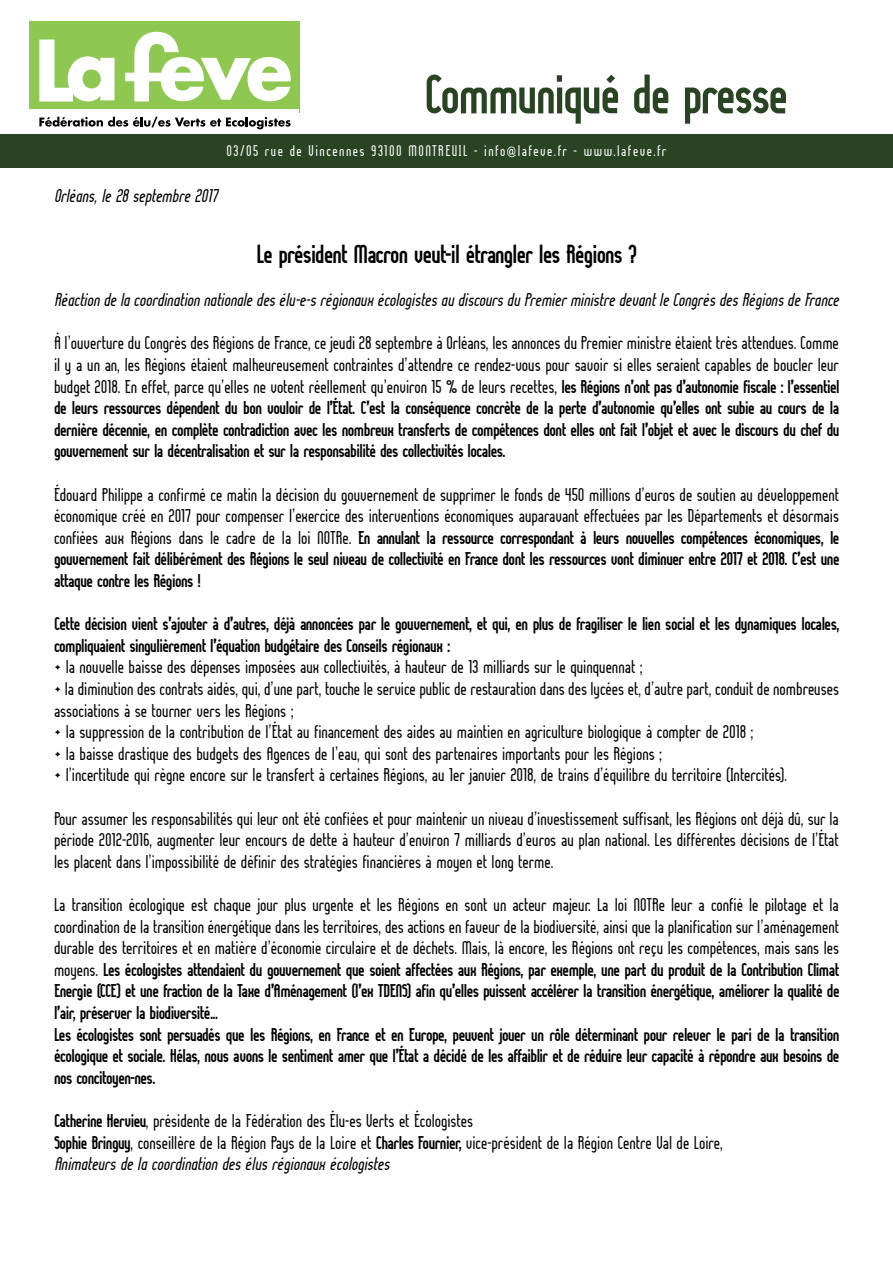
<style>
.page{position:relative;width:893px;height:1263px;background:#fff}
.page>*{position:absolute;margin:0;border:0;box-sizing:border-box;transform-origin:0 0}
.t1{font:700 54px "Lady Ice";color:#284423}
.t2{font:700 25.5px "Lady Ice";color:#000}
.t3{font:700 18px/21.6px "Lady Ice";color:#000}
.t4{font:18px/21.6px "Lady Ice";color:#000;text-align:justify}
.t5{font:italic 18px "Lady Ice";color:#000}
.t6{font:15px "Lady Ice";letter-spacing:.1em;color:#fff}
.s1{font-weight:400}
.s2{font-weight:700}
.s3{font-style:italic}
</style>
<div class="page">
<div style="left:29px;top:21px;width:271px;height:92px;background:#8fc851"></div>
<div style="left:29px;top:110px;width:270px;height:24px;background:#fff"></div>
<svg style="left:39px;top:40px;width:76px;height:62px"></svg>
<svg style="left:125px;top:32px;width:166px;height:69px"></svg>
<svg style="left:39px;top:117px;width:252px;height:12px"></svg>
<div style="left:0;top:134px;width:893px;height:33px;background:#284423"></div>
<h1 class="t1" style="left:424px;top:59px;width:364px">Communiqué de presse</h1>
<p class="t6" style="left:227px;top:141px;width:441px">03/05 rue de Vincennes 93100 MONTREUIL - info@lafeve.fr - www.lafeve.fr</p>
<p class="t5" style="left:54px;top:183px;width:165px">Orléans, le 28 septembre 2017</p>
<h2 class="t2" style="left:256px;top:237px;width:382px">Le président Macron veut-il étrangler les Régions ?</h2>
<p class="t5" style="left:54px;top:288px;width:786px">Réaction de la coordination nationale des élu-e-s régionaux écologistes au discours du Premier ministre devant le Congrès des Régions de France</p>
<p class="t3" style="left:54px;top:332px;width:787px;text-align:justify"><span class="s1">À l’ouverture du Congrès des Régions de France, ce jeudi 28 septembre à Orléans, les annonces du Premier ministre étaient très attendues. Comme il y a un an, les Régions étaient malheureusement contraintes d’attendre ce rendez-vous pour savoir si elles seraient capables de boucler leur budget 2018. En effet, parce qu’elles ne votent réellement qu’environ 15 % de leurs recettes,</span> les Régions n’ont pas d’autonomie fiscale : l’essentiel de leurs ressources dépendent du bon vouloir de l’État. C’est la conséquence concrète de la perte d’autonomie qu’elles ont subie au cours de la dernière décennie, en complète contradiction avec les nombreux transferts de compétences dont elles ont fait l’objet et avec le discours du chef du gouvernement sur la décentralisation et sur la responsabilité des collectivités locales.</p>
<p class="t4" style="left:54px;top:483px;width:787px">Édouard Philippe a confirmé ce matin la décision du gouvernement de supprimer le fonds de 450 millions d’euros de soutien au développement économique créé en 2017 pour compenser l’exercice des interventions économiques auparavant effectuées par les Départements et désormais confiées aux Régions dans le cadre de la loi NOTRe. <span class="s2">En annulant la ressource correspondant à leurs nouvelles compétences économiques, le gouvernement fait délibérément des Régions le seul niveau de collectivité en France dont les ressources vont diminuer entre 2017 et 2018. C’est une attaque contre les Régions !</span></p>
<p class="t3" style="left:54px;top:612px;width:786px">Cette décision vient s’ajouter à d’autres, déjà annoncées par le gouvernement, et qui, en plus de fragiliser le lien social et les dynamiques locales, compliquaient singulièrement l’équation budgétaire des Conseils régionaux :</p>
<p class="t4" style="left:54px;top:656px;width:590px">• la nouvelle baisse des dépenses imposées aux collectivités, à hauteur de 13 milliards sur le quinquennat ;</p>
<p class="t4" style="left:54px;top:677px;width:786px">• la diminution des contrats aidés, qui, d’une part, touche le service public de restauration dans des lycées et, d’autre part, conduit de nombreuses associations à se tourner vers les Régions ;</p>
<p class="t4" style="left:54px;top:720px;width:701px">• la suppression de la contribution de l’État au financement des aides au maintien en agriculture biologique à compter de 2018 ;</p>
<p class="t4" style="left:54px;top:742px;width:610px">• la baisse drastique des budgets des Agences de l’eau, qui sont des partenaires importants pour les Régions ;</p>
<p class="t4" style="left:54px;top:764px;width:735px">• l’incertitude qui règne encore sur le transfert à certaines Régions, au 1er janvier 2018, de trains d’équilibre du territoire (Intercités).</p>
<p class="t4" style="left:54px;top:807px;width:786px">Pour assumer les responsabilités qui leur ont été confiées et pour maintenir un niveau d’investissement suffisant, les Régions ont déjà dû, sur la période 2012-2016, augmenter leur encours de dette à hauteur d’environ 7 milliards d’euros au plan national. Les différentes décisions de l’État les placent dans l’impossibilité de définir des stratégies financières à moyen et long terme.</p>
<p class="t3" style="left:54px;top:893px;width:786px"><span class="s1">La transition écologique est chaque jour plus urgente et les Régions en sont un acteur majeur. La loi NOTRe leur a confié le pilotage et la coordination de la transition énergétique dans les territoires, des actions en faveur de la biodiversité, ainsi que la planification sur l’aménagement durable des territoires et en matière d’économie circulaire et de déchets. Mais, là encore, les Régions ont reçu les compétences, mais sans les moyens.</span> Les écologistes attendaient du gouvernement que soient affectées aux Régions, par exemple, une part du produit de la Contribution Climat Energie (CCE) et une fraction de la Taxe d’Aménagement (l’ex TDENS) afin qu’elles puissent accélérer la transition énergétique, améliorer la qualité de l’air, préserver la biodiversité...<br>Les écologistes sont persuadés que les Régions, en France et en Europe, peuvent jouer un rôle déterminant pour relever le pari de la transition écologique et sociale. Hélas, nous avons le sentiment amer que l’État a décidé de les affaiblir et de réduire leur capacité à répondre aux besoins de nos concitoyen-nes.</p>
<p class="t4" style="left:54px;top:1109px;width:670px;text-align:left"><span class="s2">Catherine Hervieu</span>, présidente de la Fédération des Élu-es Verts et Écologistes<br><span class="s2">Sophie Bringuy</span>, conseillère de la Région Pays de la Loire et <span class="s2">Charles Fournier,</span> vice-président de la Région Centre Val de Loire,<br><span class="s3">Animateurs de la coordination des élus régionaux écologistes</span></p>
</div>
